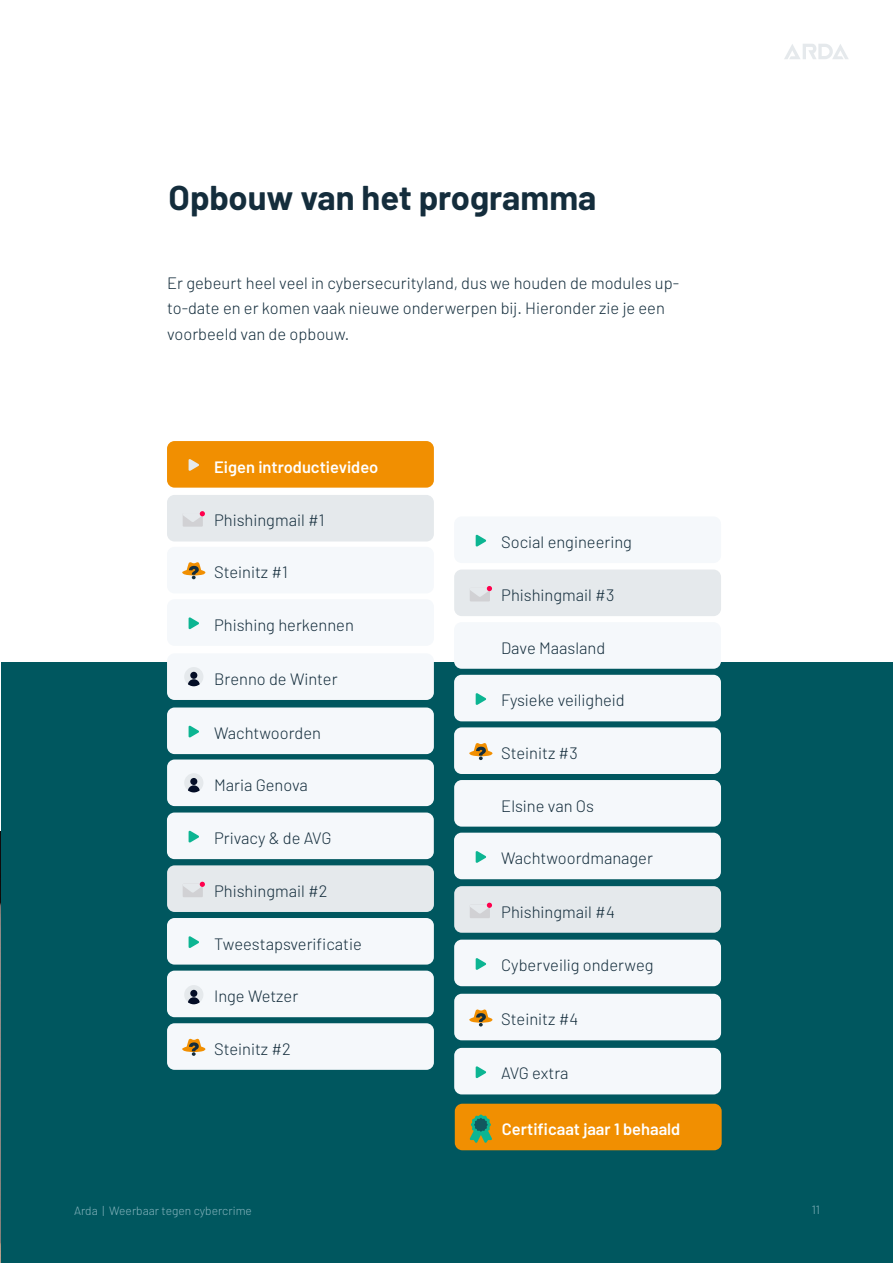
<style>
.page{position:relative;width:893px;height:1263px;background:#fff}
.page>*{position:absolute;margin:0;border:0;box-sizing:border-box;transform-origin:0 0}
.Main_Kop_1{font:700 34.5px "Barlow";color:#142d3c}
.Brood{font:300 16.5px/25.5px "Barlow";color:#142d3c}
.Subkop{font:600 16.5px "Barlow";color:#fff}
.t1{font:300 12px "Barlow";color:#868d95}
</style>
<div class="page">
<img style="left:0;top:831px;width:2px;height:432px">
<div style="left:2px;top:662px;width:891px;height:601px;background:#00575f"></div>
<div style="left:167px;top:441px;width:267px;height:47px;background:#f18f01;border-radius:8px"></div>
<div style="left:167px;top:653px;width:267px;height:47px;background:#f5f8fb;border-radius:8px"></div>
<div style="left:167px;top:495px;width:267px;height:46px;background:#e5e9ec;border-radius:8px"></div>
<div style="left:167px;top:599px;width:267px;height:47px;background:#f5f8fb;border-radius:8px"></div>
<div style="left:167px;top:707px;width:267px;height:47px;background:#f5f8fb;border-radius:8px"></div>
<div style="left:167px;top:547px;width:267px;height:46px;background:#f5f8fb;border-radius:8px"></div>
<div style="left:167px;top:812px;width:267px;height:47px;background:#f5f8fb;border-radius:8px"></div>
<div style="left:167px;top:759px;width:267px;height:47px;background:#f5f8fb;border-radius:8px"></div>
<div style="left:167px;top:918px;width:267px;height:46px;background:#f5f8fb;border-radius:8px"></div>
<div style="left:167px;top:971px;width:267px;height:46px;background:#f5f8fb;border-radius:8px"></div>
<div style="left:167px;top:1023px;width:267px;height:47px;background:#f5f8fb;border-radius:8px"></div>
<div style="left:167px;top:865px;width:267px;height:47px;background:#e5e9ec;border-radius:8px"></div>
<svg style="left:189px;top:459px;width:10px;height:12px"></svg>
<div style="left:183px;top:513px;width:20px;height:14px;background:#d1d1d4"></div>
<svg style="left:183px;top:511px;width:22px;height:11px"></svg>
<svg style="left:189px;top:617px;width:10px;height:12px"></svg>
<svg style="left:189px;top:725px;width:10px;height:13px"></svg>
<svg style="left:182px;top:562px;width:23px;height:17px"></svg>
<svg style="left:189px;top:830px;width:10px;height:13px"></svg>
<svg style="left:189px;top:936px;width:10px;height:12px"></svg>
<svg style="left:184px;top:985px;width:19px;height:19px"></svg>
<svg style="left:182px;top:1039px;width:23px;height:17px"></svg>
<div style="left:183px;top:884px;width:20px;height:13px;background:#d1d1d4"></div>
<svg style="left:183px;top:882px;width:22px;height:11px"></svg>
<svg style="left:184px;top:773px;width:19px;height:19px"></svg>
<svg style="left:184px;top:667px;width:19px;height:19px"></svg>
<div style="left:454px;top:516px;width:267px;height:47px;background:#f5f8fb;border-radius:8px"></div>
<div style="left:454px;top:675px;width:267px;height:46px;background:#f5f8fb;border-radius:8px"></div>
<div style="left:454px;top:622px;width:267px;height:47px;background:#f5f8fb;border-radius:8px"></div>
<div style="left:454px;top:727px;width:267px;height:47px;background:#f5f8fb;border-radius:8px"></div>
<div style="left:454px;top:780px;width:267px;height:47px;background:#f5f8fb;border-radius:8px"></div>
<div style="left:454px;top:833px;width:267px;height:46px;background:#f5f8fb;border-radius:8px"></div>
<div style="left:454px;top:940px;width:267px;height:46px;background:#f5f8fb;border-radius:8px"></div>
<div style="left:454px;top:569px;width:267px;height:47px;background:#e5e9ec;border-radius:8px"></div>
<div style="left:454px;top:886px;width:267px;height:47px;background:#e5e9ec;border-radius:8px"></div>
<div style="left:454px;top:994px;width:267px;height:46px;background:#f5f8fb;border-radius:8px"></div>
<div style="left:454px;top:1048px;width:267px;height:46px;background:#f5f8fb;border-radius:8px"></div>
<div style="left:455px;top:1104px;width:267px;height:46px;background:#f18f01;border-radius:8px"></div>
<svg style="left:476px;top:534px;width:10px;height:13px"></svg>
<svg style="left:476px;top:693px;width:10px;height:12px"></svg>
<svg style="left:469px;top:743px;width:24px;height:17px"></svg>
<svg style="left:476px;top:851px;width:10px;height:12px"></svg>
<svg style="left:476px;top:958px;width:10px;height:12px"></svg>
<div style="left:470px;top:588px;width:20px;height:13px;background:#d1d1d4"></div>
<svg style="left:470px;top:586px;width:22px;height:11px"></svg>
<div style="left:470px;top:904px;width:20px;height:14px;background:#d1d1d4"></div>
<svg style="left:470px;top:903px;width:22px;height:11px"></svg>
<svg style="left:469px;top:1009px;width:24px;height:17px"></svg>
<svg style="left:476px;top:1066px;width:10px;height:12px"></svg>
<svg style="left:470px;top:1114px;width:22px;height:29px"></svg>
<svg style="left:784px;top:44px;width:64px;height:15px"></svg>
<p class="Main_Kop_1" style="left:169px;top:176px;width:429px">Opbouw van het programma</p>
<p class="Brood" style="left:167px;top:270px;width:514px">Er gebeurt heel veel in cybersecurityland, dus we houden de modules up&shy;to-date en er komen vaak nieuwe onderwerpen bij. Hieronder zie je een voorbeeld van de opbouw.</p>
<p class="Subkop" style="left:214px;top:456px;width:166px">Eigen introductievideo</p>
<p class="Brood" style="left:214px;top:507px;width:112px">Phishingmail #1</p>
<p class="Brood" style="left:214px;top:559px;width:75px">Steinitz #1</p>
<p class="Brood" style="left:214px;top:612px;width:141px">Phishing herkennen</p>
<p class="Brood" style="left:214px;top:666px;width:125px">Brenno de Winter</p>
<p class="Brood" style="left:214px;top:720px;width:108px">Wachtwoorden</p>
<p class="Brood" style="left:214px;top:772px;width:95px">Maria Genova</p>
<p class="Brood" style="left:214px;top:825px;width:119px">Privacy &amp; de AVG</p>
<p class="Brood" style="left:214px;top:878px;width:115px">Phishingmail #2</p>
<p class="Brood" style="left:214px;top:930px;width:149px">Tweestapsverificatie</p>
<p class="Brood" style="left:214px;top:983px;width:86px">Inge Wetzer</p>
<p class="Brood" style="left:214px;top:1036px;width:78px">Steinitz #2</p>
<p class="Brood" style="left:501px;top:529px;width:132px">Social engineering</p>
<p class="Brood" style="left:501px;top:582px;width:115px">Phishingmail #3</p>
<p class="Brood" style="left:501px;top:635px;width:106px">Dave Maasland</p>
<p class="Brood" style="left:501px;top:687px;width:125px">Fysieke veiligheid</p>
<p class="Brood" style="left:501px;top:740px;width:78px">Steinitz #3</p>
<p class="Brood" style="left:501px;top:792px;width:94px">Elsine van Os</p>
<p class="Brood" style="left:501px;top:845px;width:153px">Wachtwoordmanager</p>
<p class="Brood" style="left:501px;top:898px;width:115px">Phishingmail #4</p>
<p class="Brood" style="left:501px;top:952px;width:154px">Cyberveilig onderweg</p>
<p class="Brood" style="left:501px;top:1006px;width:79px">Steinitz #4</p>
<p class="Brood" style="left:501px;top:1060px;width:69px">AVG extra</p>
<p class="Subkop" style="left:502px;top:1119px;width:180px">Certificaat jaar 1 behaald</p>
<p class="t1" style="left:74px;top:1203px;width:179px">Arda | Weerbaar tegen cybercrime</p>
<p class="t1" style="left:812px;top:1202px;width:10px">11</p>
</div>
